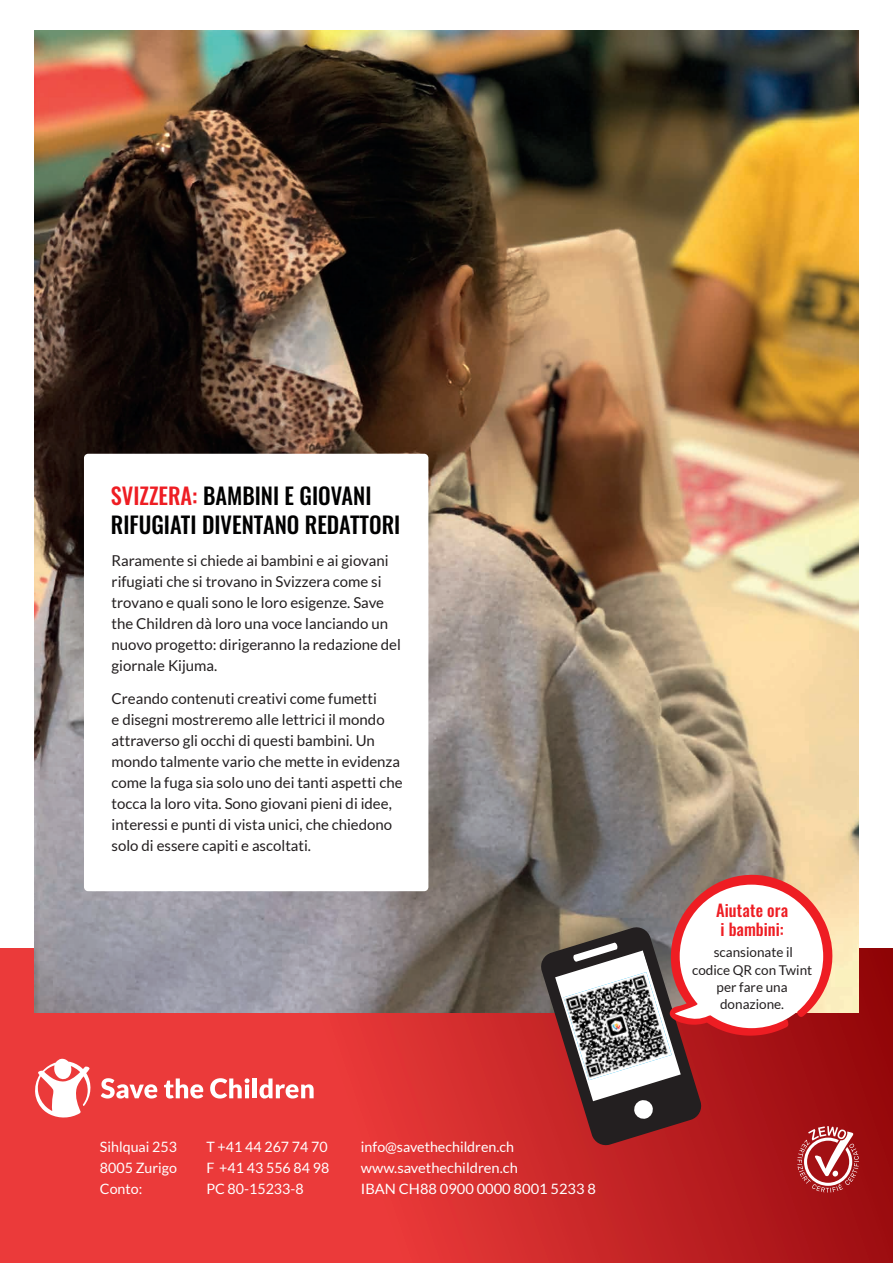
<style>
.page{position:relative;width:893px;height:1263px;background:#fff}
.page>*{position:absolute;margin:0;border:0;box-sizing:border-box;transform-origin:0 0}
._3_GT_NEU{font:22.8px/29.2px "Oswald";color:#000001}
.t1{font:16.5px "Oswald";letter-spacing:.005em;color:#ee1d23}
._3_GT_NEU-2{font:15px/21px "Lato";color:#231f20}
.t2{font:14.25px "Lato";color:#fff}
.t3{font:13.5px/17.2px "Lato";color:#231f20;text-align:center}
.s1{color:#ee1d23}
</style>
<div class="page">
<svg style="left:0;top:948px;width:893px;height:315px;background:#da3031"></svg>
<img style="left:34px;top:30px;width:825px;height:982px">
<svg style="left:101px;top:1078px;width:56px;height:20px"></svg>
<svg style="left:164px;top:1078px;width:39px;height:20px"></svg>
<svg style="left:210px;top:1078px;width:40px;height:20px"></svg>
<hr style="left:253px;top:1078px;width:4px;height:20px;background:#fff">
<svg style="left:259px;top:1078px;width:55px;height:20px"></svg>
<svg style="left:35px;top:1059px;width:58px;height:58px"></svg>
<svg style="left:539px;top:874px;width:320px;height:318px"></svg>
<img style="left:564px;top:972px;width:108px;height:108px">
<div style="left:84px;top:454px;width:344px;height:437px;background:#fff;border-radius:4px"></div>
<p class="_3_GT_NEU" style="left:111px;top:479px;width:291px"><span class="s1">SVIZZERA:</span> BAMBINI E GIOVANI<br>RIFUGIATI DIVENTANO REDATTORI</p>
<p class="_3_GT_NEU-2" style="left:112px;top:550px;width:291px">Raramente si chiede ai bambini e ai giovani rifugiati che si trovano in Svizzera come si trovano e quali sono le loro esigenze. Save the Children dà loro una voce lanciando un nuovo progetto: dirigeranno la redazione del giornale Kijuma.</p>
<p class="_3_GT_NEU-2" style="left:112px;top:688px;width:292px">Creando contenuti creativi come fumetti<br>e disegni mostreremo alle lettrici il mondo attraverso gli occhi di questi bambini. Un mondo talmente vario che mette in evidenza come la fuga sia solo uno dei tanti aspetti che tocca la loro vita. Sono giovani pieni di idee, interessi e punti di vista unici, che chiedono solo di essere capiti e ascoltati.</p>
<p class="t2" style="left:100px;top:1139px;width:79px">Sihlquai 253</p>
<p class="t2" style="left:206px;top:1139px;width:123px">T +41 44 267 74 70</p>
<p class="t2" style="left:361px;top:1139px;width:155px">info@savethechildren.ch</p>
<p class="t2" style="left:100px;top:1160px;width:79px">8005 Zurigo</p>
<p class="t2" style="left:206px;top:1160px;width:124px">F +41 43 556 84 98</p>
<p class="t2" style="left:361px;top:1160px;width:158px">www.savethechildren.ch</p>
<p class="t2" style="left:100px;top:1181px;width:44px">Conto:</p>
<p class="t2" style="left:206px;top:1181px;width:99px">PC 80-15233-8</p>
<p class="t2" style="left:361px;top:1181px;width:236px">IBAN CH88 0900 0000 8001 5233 8</p>
<p class="t1" style="left:716px;top:896px;width:74px">Aiutate ora</p>
<p class="t1" style="left:721px;top:915px;width:65px">i bambini:</p>
<p class="t3" style="left:714px;top:944px;width:81px">scansionate il</p>
<p class="t3" style="left:692px;top:961px;width:122px">codice QR con Twint per fare una</p>
<p class="t3" style="left:720px;top:995px;width:66px">donazione.</p>
</div>
